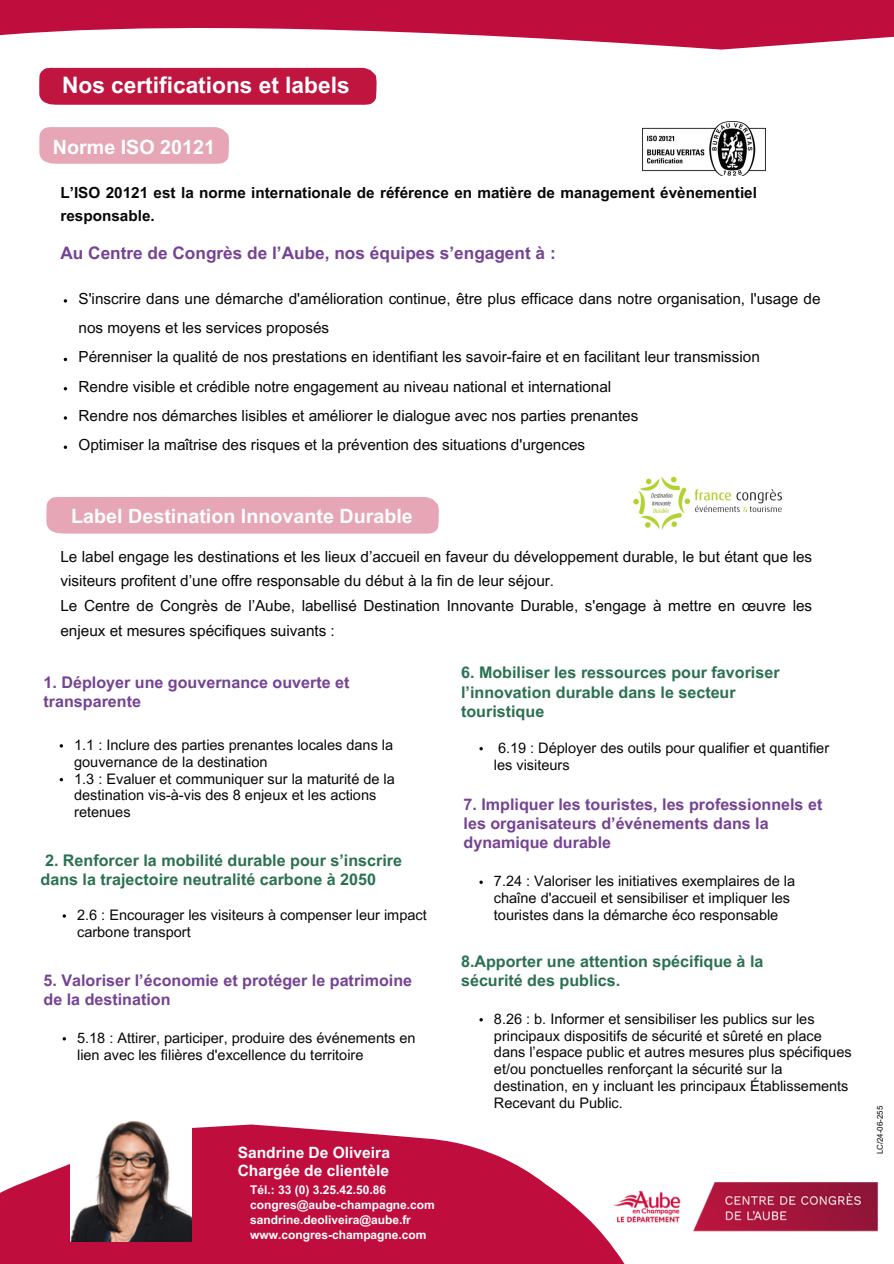
<style>
.page{position:relative;width:894px;height:1264px;background:#fff}
.page>*{position:absolute;margin:0;border:0;box-sizing:border-box;transform-origin:0 0}
.t1{font:700 22.65px "Arial MT Pro";color:#fff}
.t2{font:700 19.65px "Arial MT Pro";color:#fff}
.t3{font:700 17.25px "Arial MT Pro";color:#754393}
.t4{font:700 16.05px/19.2px "Arial MT Pro";color:#2b7151}
.t5{font:700 16.05px/19.2px "Arial MT Pro";color:#754393}
.t6{font:700 15.6px/18px "Arial MT Pro";color:#fff}
.t7{font:15.3px/24.8px "Arial MT Pro";color:#070707}
.t8{font:700 15.3px/22.5px "Arial MT Pro";color:#070707}
.t9{font:14.55px/16.8px "Arial MT Pro";color:#070707}
.t10{font:700 12px/15px "Arial MT Pro";color:#fff}
.t11{font:7.95px "Arial MT Pro";color:#070707}
</style>
<div class="page">
<div style="left:39px;top:71px;width:337px;height:34px;background:#bf153f"></div>
<img style="left:642px;top:122px;width:122px;height:54px">
<img style="left:633px;top:476px;width:148px;height:53px">
<svg style="left:0;top:1124px;width:593px;height:139px;fill:#bf0d3e"></svg>
<img style="left:70px;top:1120px;width:121px;height:121px">
<svg style="left:0;top:0;width:893px;height:71px;fill:#bf0d3e"></svg>
<svg style="left:39px;top:127px;width:190px;height:37px;background:#e6a8b8"></svg>
<div style="left:46px;top:497px;width:392px;height:36px;background:#e6a6b6"></div>
<img style="left:593px;top:1182px;width:285px;height:81px">
<svg style="left:64px;top:445px;width:3px;height:4px"></svg>
<p class="t1" style="left:62px;top:77px;width:289px">Nos certifications et labels</p>
<h4 class="t2" style="left:53px;top:139px;width:163px">Norme ISO 20121</h4>
<p class="t8" style="left:60px;top:184px;width:698px">L’ISO 20121 est la norme internationale de référence en matière de management évènementiel responsable.</p>
<p class="t3" style="left:60px;top:247px;width:496px">Au Centre de Congrès de l’Aube, nos équipes s’engagent à :</p>
<h3 class="t7" style="left:78px;top:286px;width:743px;line-height:29.2px">S'inscrire dans une démarche d'amélioration continue, être plus efficace dans notre organisation, l'usage de nos moyens et les services proposés</h3>
<p class="t7" style="left:78px;top:346px;width:682px">Pérenniser la qualité de nos prestations en identifiant les savoir-faire et en facilitant leur transmission</p>
<h3 class="t7" style="left:78px;top:376px;width:534px">Rendre visible et crédible notre engagement au niveau national et international</h3>
<h3 class="t7" style="left:78px;top:405px;width:561px">Rendre nos démarches lisibles et améliorer le dialogue avec nos parties prenantes</h3>
<p class="t7" style="left:78px;top:434px;width:508px">Optimiser la maîtrise des risques et la prévention des situations d'urgences</p>
<h3 class="t2" style="left:71px;top:509px;width:343px">Label Destination Innovante Durable</h3>
<p class="t7" style="left:60px;top:545px;width:753px">Le label engage les destinations et les lieux d’accueil en faveur du développement durable, le but étant que les visiteurs profitent d’une offre responsable du début à la fin de leur séjour.<br>Le Centre de Congrès de l’Aube, labellisé Destination Innovante Durable, s'engage à mettre en œuvre les enjeux et mesures spécifiques suivants :</p>
<h2 class="t5" style="left:44px;top:674px;width:307px">1. Déployer une gouvernance ouverte et transparente</h2>
<p class="t9" style="left:74px;top:738px;width:320px">1.1 : Inclure des parties prenantes locales dans la gouvernance de la destination</p>
<p class="t9" style="left:74px;top:772px;width:322px">1.3 : Evaluer et communiquer sur la maturité de la destination vis-à-vis des 8 enjeux et les actions retenues</p>
<p class="t4" style="left:41px;top:853px;width:363px">2. Renforcer la mobilité durable pour s’inscrire dans la trajectoire neutralité carbone à 2050</p>
<h5 class="t9" style="left:77px;top:908px;width:351px">2.6 : Encourager les visiteurs à compenser leur impact carbone transport</h5>
<h3 class="t5" style="left:44px;top:972px;width:370px">5. Valoriser l’économie et protéger le patrimoine de la destination</h3>
<p class="t9" style="left:77px;top:1031px;width:340px">5.18 : Attirer, participer, produire des événements en lien avec les filières d'excellence du territoire</p>
<p class="t6" style="left:238px;top:1145px;width:154px">Sandrine De Oliveira<br>Chargée de clientèle</p>
<h3 class="t10" style="left:250px;top:1183px;width:186px">Tél.: 33 (0) 3.25.42.50.86 congres@aube-champagne.com sandrine.deoliveira@aube.fr www.congres-champagne.com</h3>
<h3 class="t4" style="left:461px;top:665px;width:320px">6. Mobiliser les ressources pour favoriser l’innovation durable dans le secteur touristique</h3>
<p class="t9" style="left:494px;top:741px;width:336px">6.19 : Déployer des outils pour qualifier et quantifier les visiteurs</p>
<p class="t5" style="left:463px;top:796px;width:360px">7. Impliquer les touristes, les professionnels et les organisateurs d’événements dans la dynamique durable</p>
<h3 class="t9" style="left:494px;top:874px;width:303px">7.24 : Valoriser les initiatives exemplaires de la chaîne d'accueil et sensibiliser et impliquer les touristes dans la démarche éco responsable</h3>
<p class="t4" style="left:461px;top:953px;width:304px">8.Apporter une attention spécifique à la sécurité des publics.</p>
<p class="t9" style="left:494px;top:1012px;width:359px">8.26 : b. Informer et sensibiliser les publics sur les principaux dispositifs de sécurité et sûreté en place dans l’espace public et autres mesures plus spécifiques et/ou ponctuelles renforçant la sécurité sur la destination, en y incluant les principaux Établissements Recevant du Public.</p>
<h6 class="t11" style="left:876px;top:1154px;width:50px;rotate:-90deg">LC/24-06-255</h6>
</div>
